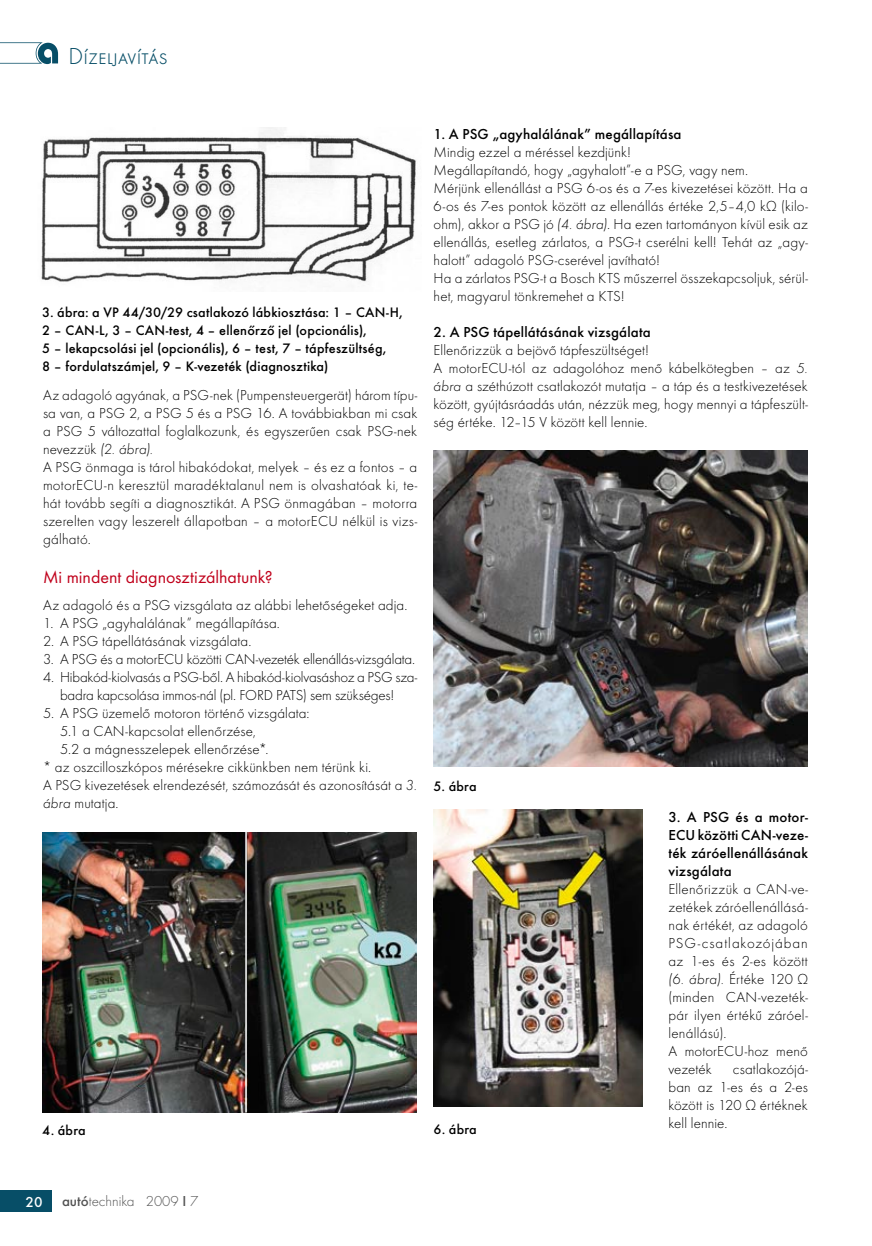
<style>
.page{position:relative;width:872px;height:1246px;background:#fff}
.page>*{position:absolute;margin:0;border:0;box-sizing:border-box;transform-origin:0 0}
.t1{font:300 24px "Futura TOT";color:#074e67}
.t2{font:18px "Futura TOT Boo";letter-spacing:-.005em;color:#c0001b}
.t3{font:300 15px/18px "Futura TOT";letter-spacing:.005em;color:#000}
.t4{font:300 15px/18px "Futura TOT";letter-spacing:-.015em;color:#000;text-align:center}
.t5{font:300 15px "Futura TOT";color:#535353}
.t6{font:500 15px "Futura TOT";color:#fff}
.t7{font:500 14.25px/18px "Futura TOT";letter-spacing:.015em;color:#000}
.s1{font-style:italic}
.s2{font-weight:500}
</style>
<div class="page">
<div style="left:0;top:1191px;width:51px;height:21px;background:#074e67"></div>
<svg style="left:0;top:42px;width:58px;height:22px"></svg>
<img style="left:41px;top:128px;width:375px;height:154px">
<img style="left:42px;top:832px;width:374px;height:280px">
<hr style="left:245px;top:829px;width:2px;height:283px;background:#fff">
<img style="left:433px;top:451px;width:375px;height:315px">
<img style="left:433px;top:810px;width:210px;height:296px">
<p class="t1" style="left:68px;top:43px;width:101px">Dízeljavítás</p>
<p class="t7" style="left:42px;top:303px;width:362px">3. ábra: a VP 44/30/29 csatlakozó lábkiosztása: 1 – CAN-H, 2 – CAN-L, 3 – CAN-test, 4 – ellenőrző jel (opcionális),<br>5 – lekapcsolási jel (opcionális), 6 – test, 7 – tápfeszültség,<br>8 – fordulatszámjel, 9 – K-vezeték (diagnosztika)</p>
<p class="t3" style="left:43px;top:386px;width:376px">Az adagoló agyának, a PSG-nek (Pumpensteuergerät) három típu&shy;sa van, a PSG 2, a PSG 5 és a PSG 16. A továbbiakban mi csak a PSG 5 változattal foglalkozunk, és egyszerűen csak PSG-nek nevezzük <span class="s1">(2. ábra).<br></span>A PSG önmaga is tárol hibakódokat, melyek – és ez a fontos – a motorECU-n keresztül maradéktalanul nem is olvashatóak ki, te&shy;hát tovább segíti a diagnosztikát. A PSG önmagában – motorra szerelten vagy leszerelt állapotban – a motorECU nélkül is vizs&shy;gálható.</p>
<p class="t2" style="left:43px;top:567px;width:231px">Mi mindent diagnosztizálhatunk?</p>
<p class="t3" style="left:43px;top:596px;width:366px">Az adagoló és a PSG vizsgálata az alábbi lehetőségeket adja.</p>
<p class="t3" style="left:43px;top:614px;width:238px">1. A PSG „agyhalálának” megállapítása.</p>
<p class="t3" style="left:43px;top:632px;width:210px">2. A PSG tápellátásának vizsgálata.</p>
<p class="t4" style="left:43px;top:650px;width:374px">3. A PSG és a motorECU közötti CAN-vezeték ellenállás-vizsgálata.</p>
<p class="t4" style="left:43px;top:668px;width:376px">4. Hibakód-kiolvasás a PSG-ből. A hibakód-kiolvasáshoz a PSG sza&shy;badra kapcsolása immos-nál (pl. FORD PATS) sem szükséges!</p>
<p class="t3" style="left:43px;top:704px;width:268px">5. A PSG üzemelő motoron történő vizsgálata:</p>
<p class="t3" style="left:60px;top:722px;width:197px">5.1 a CAN-kapcsolat ellenőrzése,</p>
<p class="t3" style="left:60px;top:740px;width:210px">5.2 a mágnesszelepek ellenőrzése*.</p>
<p class="t3" style="left:43px;top:758px;width:330px">* az oszcilloszkópos mérésekre cikkünkben nem térünk ki.</p>
<p class="t3" style="left:43px;top:776px;width:376px">A PSG kivezetések elrendezését, számozását és azonosítását a <span class="s1">3.</span></p>
<p class="t3" style="left:43px;top:794px;width:77px"><span class="s1">ábra</span> mutatja.</p>
<p class="t7" style="left:42px;top:1121px;width:45px">4. ábra</p>
<p class="t3" style="left:433px;top:125px;width:376px"><span class="s2">1. A PSG „agyhalálának” megállapítása<br></span>Mindig ezzel a méréssel kezdjünk!<br>Megállapítandó, hogy „agyhalott”-e a PSG, vagy nem.<br>Mérjünk ellenállást a PSG 6-os és a 7-es kivezetései között. Ha a 6-os és 7-es pontok között az ellenállás értéke 2,5–4,0 kΩ (kilo&shy;ohm), akkor a PSG jó <span class="s1">(4. ábra)</span>. Ha ezen tartományon kívül esik az ellenállás, esetleg zárlatos, a PSG-t cserélni kell! Tehát az „agy&shy;halott” adagoló PSG-cserével javítható!<br>Ha a zárlatos PSG-t a Bosch KTS műszerrel összekapcsoljuk, sérül&shy;het, magyarul tönkremehet a KTS!</p>
<p class="t3" style="left:433px;top:323px;width:376px"><span class="s2">2. A PSG tápellátásának vizsgálata<br></span>Ellenőrizzük a bejövő tápfeszültséget!<br>A motorECU-tól az adagolóhoz menő kábelkötegben – az <span class="s1">5. ábra</span> a széthúzott csatlakozót mutatja – a táp és a testkivezetések között, gyújtásráadás után, nézzük meg, hogy mennyi a tápfeszült&shy;ség értéke. 12–15 V között kell lennie.</p>
<p class="t7" style="left:433px;top:777px;width:44px">5. ábra</p>
<p class="t7" style="left:433px;top:1120px;width:45px">6. ábra</p>
<p class="t3" style="left:668px;top:808px;width:141px"><span class="s2">3. A PSG és a motor-<br>ECU közötti CAN-veze&shy;ték záróellenállásának vizsgálata<br></span>Ellenőrizzük a CAN-ve&shy;zetékek záróellenállásá&shy;nak értékét, az adagoló<br>PSG-csatlakozójában az 1-es és 2-es között <span class="s1">(6. ábra).</span> Értéke 120 Ω (minden CAN-vezeték&shy;pár ilyen értékű záróel&shy;lenállású).<br>A motorECU-hoz menő vezeték</p>
<p class="t3" style="left:668px;top:1060px;width:141px;text-align:justify;text-indent:64px">csatlakozójá&shy;ban az 1-es és a 2-es között is 120 Ω értéknek kell lennie.</p>
<p class="t6" style="left:26px;top:1193px;width:19px">20</p>
<p class="t5" style="left:62px;top:1193px;width:138px"><span class="s2">autó</span>technika 2009 <span class="s2">I</span> 7</p>
</div>
